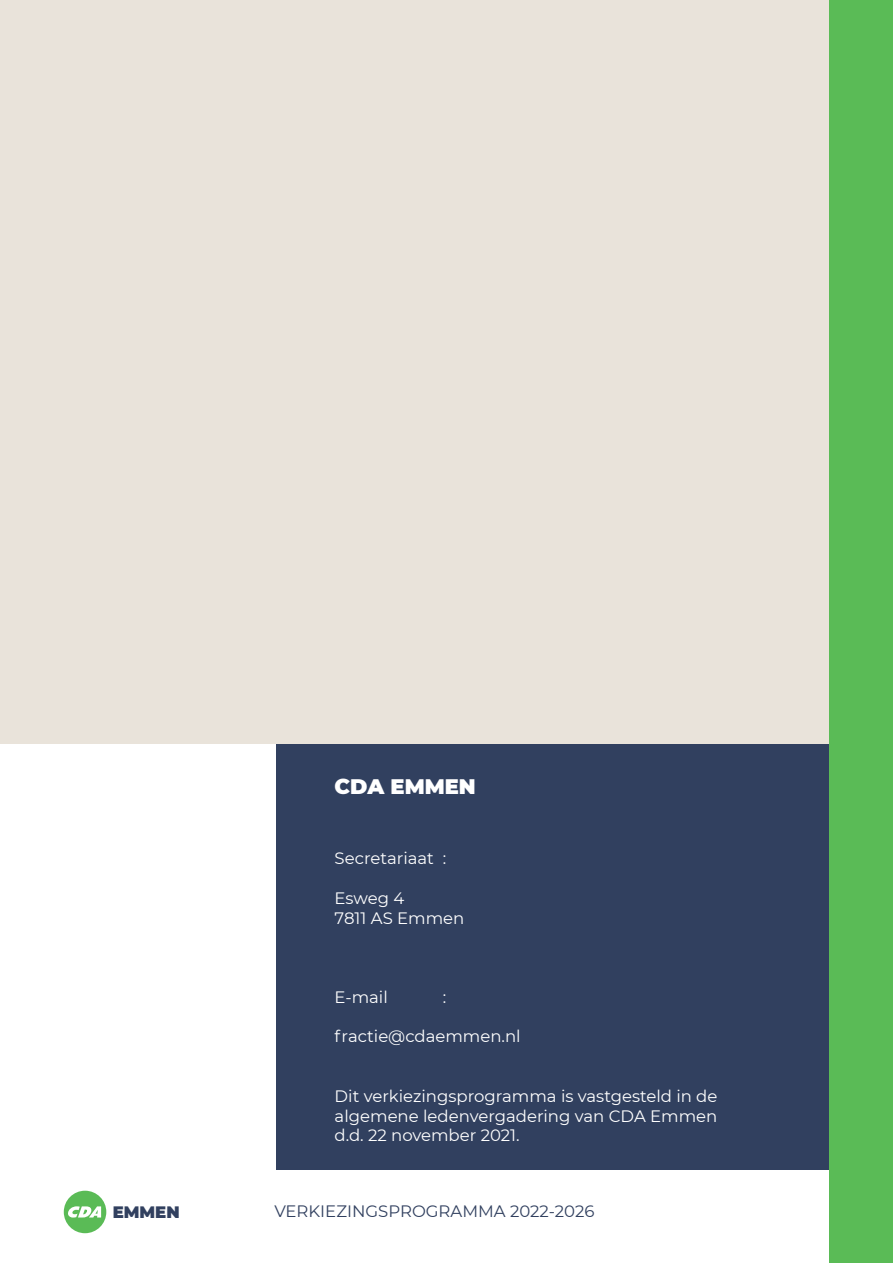
<style>
.page{position:relative;width:893px;height:1263px;background:#fff}
.page>*{position:absolute;margin:0;border:0;box-sizing:border-box;transform-origin:0 0}
.t1{font:900 21px "Montserrat";color:#fff}
.t2{font:16.5px/19.8px "Montserrat";color:#fff}
.t3{font:16.5px "Montserrat";color:#31405f}
.t4{font:900 16.5px "Montserrat";color:#31405f}
</style>
<div class="page">
<div style="left:0;top:0;width:893px;height:744px;background:#e9e3da"></div>
<div style="left:64px;top:1191px;width:42px;height:42px;background:#5abb56;border-radius:50%"></div>
<svg style="left:68px;top:1206px;width:33px;height:11px"></svg>
<div style="left:829px;top:0;width:64px;height:1263px;background:#5abb56"></div>
<div style="left:276px;top:744px;width:553px;height:425px;background:#31405f"></div>
<p class="t1" style="left:335px;top:771px;width:143px">CDA EMMEN</p>
<p class="t2" style="left:335px;top:848px;width:113px">Secretariaat :</p>
<p class="t2" style="left:335px;top:887px;width:131px">Esweg 4<br>7811 AS Emmen</p>
<p class="t2" style="left:335px;top:986px;width:55px">E-mail</p>
<p class="t2" style="left:443px;top:986px;width:5px">:</p>
<p class="t2" style="left:335px;top:1026px;width:188px">fractie@cdaemmen.nl</p>
<p class="t2" style="left:335px;top:1085px;width:384px;text-align:justify">Dit verkiezingsprogramma is vastgesteld in de algemene ledenvergadering van CDA Emmen d.d. 22 november 2021.</p>
<p class="t4" style="left:113px;top:1200px;width:68px">EMMEN</p>
<p class="t3" style="left:274px;top:1200px;width:322px">VERKIEZINGSPROGRAMMA 2022-2026</p>
</div>
